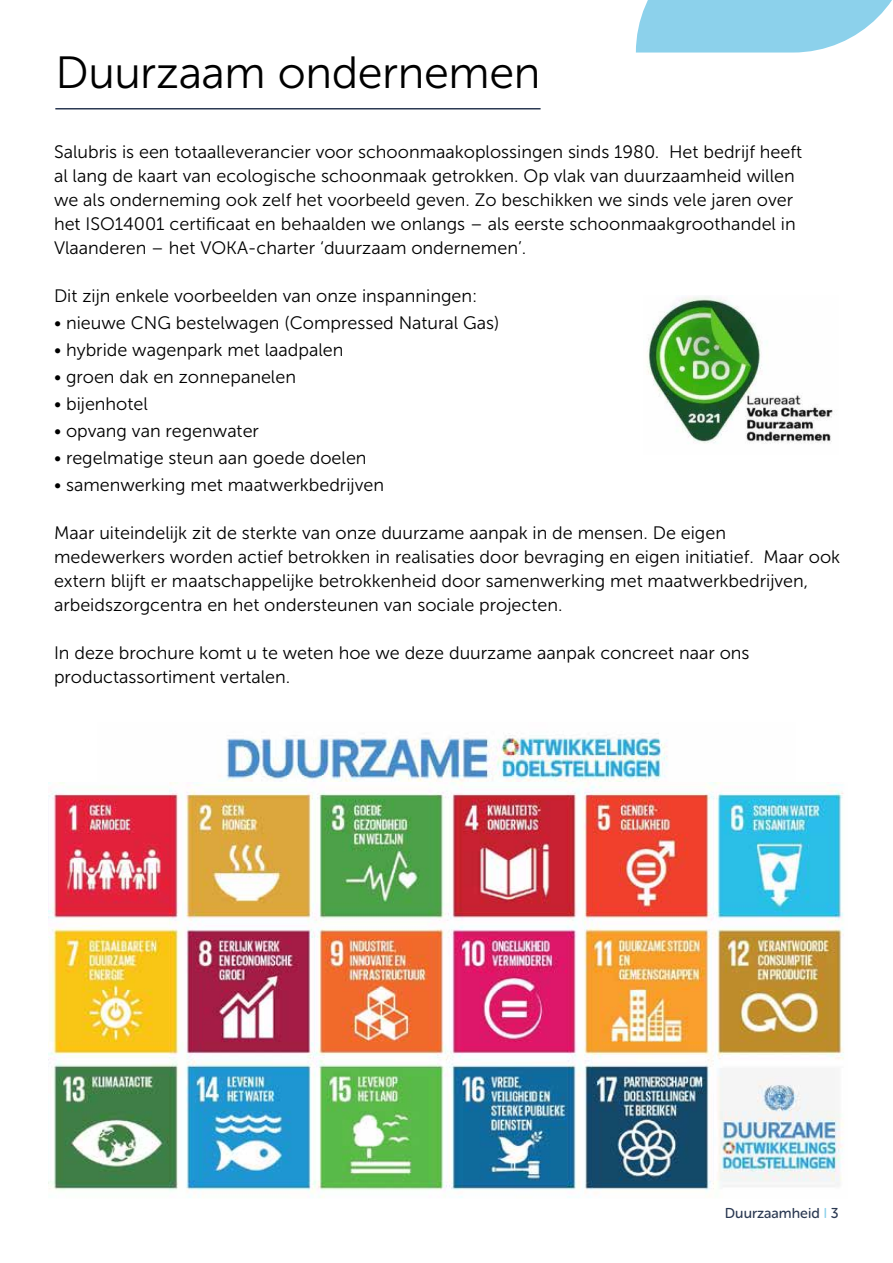
<style>
.page{position:relative;width:893px;height:1263px;background:#fff}
.page>*{position:absolute;margin:0;border:0;box-sizing:border-box;transform-origin:0 0}
.t1{font:45px "Museo Sans 300";letter-spacing:-.01em;color:#000}
.t2{font:18px/24px "Museo Sans 300";color:#000}
.t3{font:14.25px "Museo Sans Rounded 500";color:#2b3952}
.s1{color:#8cd1eb}
</style>
<div class="page">
<svg style="left:636px;top:0;width:256px;height:53px;background:#9bd7ed"></svg>
<hr style="left:55px;top:108px;width:486px;height:2px;background:#2b3952">
<img style="left:226px;top:735px;width:442px;height:47px">
<img style="left:647px;top:296px;width:186px;height:148px">
<img style="left:48px;top:782px;width:796px;height:416px">
<h1 class="t1" style="left:55px;top:48px;width:487px">Duurzaam ondernemen</h1>
<p class="t2" style="left:54px;top:140px;width:750px">Salubris is een totaalleverancier voor schoonmaakoplossingen sinds 1980. Het bedrijf heeft al lang de kaart van ecologische schoonmaak getrokken. Op vlak van duurzaamheid willen we als onderneming ook zelf het voorbeeld geven. Zo beschikken we sinds vele jaren over het ISO14001 certificaat en behaalden we onlangs – als eerste schoonmaakgroothandel in Vlaanderen – het VOKA-charter ‘duurzaam ondernemen’.</p>
<p class="t2" style="left:54px;top:284px;width:425px">Dit zijn enkele voorbeelden van onze inspanningen:</p>
<p class="t2" style="left:54px;top:311px;width:447px">• nieuwe CNG bestelwagen (Compressed Natural Gas)</p>
<p class="t2" style="left:54px;top:338px;width:291px">• hybride wagenpark met laadpalen</p>
<p class="t2" style="left:54px;top:365px;width:244px">• groen dak en zonnepanelen</p>
<p class="t2" style="left:54px;top:392px;width:95px">• bijenhotel</p>
<p class="t2" style="left:54px;top:419px;width:207px">• opvang van regenwater</p>
<p class="t2" style="left:54px;top:446px;width:314px">• regelmatige steun aan goede doelen</p>
<p class="t2" style="left:54px;top:473px;width:332px">• samenwerking met maatwerkbedrijven</p>
<p class="t2" style="left:54px;top:521px;width:788px">Maar uiteindelijk zit de sterkte van onze duurzame aanpak in de mensen. De eigen medewerkers worden actief betrokken in realisaties door bevraging en eigen initiatief. Maar ook extern blijft er maatschappelijke betrokkenheid door samenwerking met maatwerkbedrijven, arbeidszorgcentra en het ondersteunen van sociale projecten.</p>
<p class="t2" style="left:54px;top:641px;width:697px">In deze brochure komt u te weten hoe we deze duurzame aanpak concreet naar ons productassortiment vertalen.</p>
<p class="t3" style="left:725px;top:1205px;width:115px">Duurzaamheid <span class="s1">I</span> 3</p>
</div>
